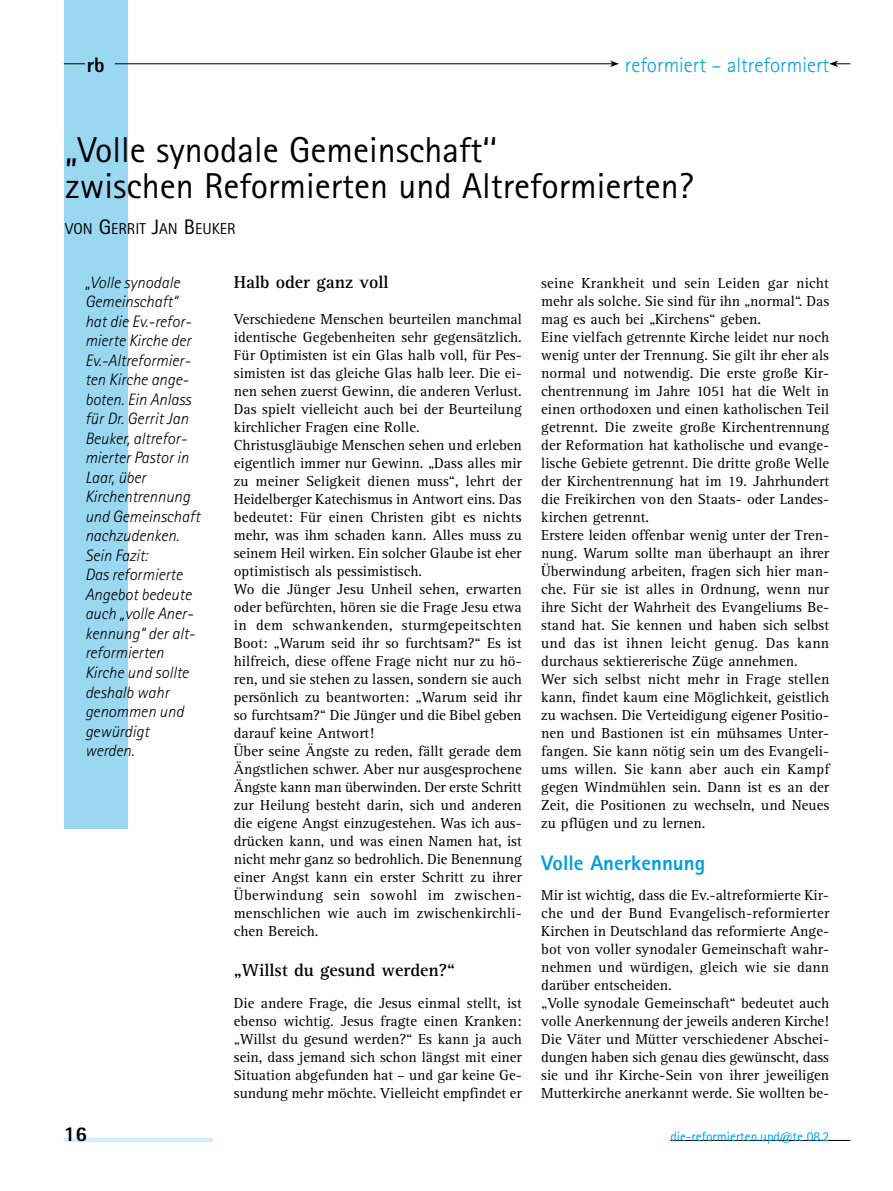
<style>
.page{position:relative;width:893px;height:1191px;background:#fff}
.page>*{position:absolute;margin:0;border:0;box-sizing:border-box;transform-origin:0 0}
.t1{font:36px/36px "Rotis Sans Serif";color:#000}
.t2{font:300 21px "Rotis Sans Serif";color:#009ee0}
.t3{font:800 21px "Rotis Sans Serif";color:#009ee0}
.t4{font:800 21px "Rotis Sans Serif";color:#000}
.t5{font:700 18px "Rotis Serif";color:#000}
.t6{font:italic 300 16.5px/19.5px "Rotis Sans Serif";color:#000}
.t7{font:15.75px "Rotis Sans Serif";color:#000}
.t8{font:15px/18px "Rotis Serif";color:#000}
.t9{font:13.5px "Rotis Sans Serif";color:#009ee0}
.s1{font-size:21px}
.s2{font-weight:700}
</style>
<div class="page">
<hr style="left:670px;top:1140px;width:180px;height:1px;background:#000">
<div style="left:64px;top:0;width:64px;height:828px;background:#9ad8f2"></div>
<svg style="left:829px;top:61px;width:21px;height:6px"></svg>
<div style="left:64px;top:1137px;width:149px;height:5px;background:#d5edfa"></div>
<hr style="left:115px;top:64px;width:497px;height:1px;background:#000">
<svg style="left:610px;top:61px;width:9px;height:6px"></svg>
<svg style="left:64px;top:64px;width:21px;height:1px"></svg>
<h2 class="t4" style="left:87px;top:52px;width:19px">rb</h2>
<h2 class="t2" style="left:625px;top:53px;width:206px">reformiert – altreformiert</h2>
<h1 class="t1" style="left:65px;top:132px;width:629px">„Volle synodale Gemeinschaft‘‘<br>zwischen Reformierten und Altreformierten?</h1>
<p class="t7" style="left:65px;top:219px;width:172px">VON <span class="s1">G</span>ERRIT <span class="s1">J</span>AN <span class="s1">B</span> EUKER</p>
<p class="t6" style="left:85px;top:273px;width:116px">„Volle synodale<br>Gemeinschaft“ hat die Ev.-refor&shy;mierte Kirche der<br>Ev.-Altreformier&shy;ten Kirche ange&shy;boten. Ein Anlass für Dr. Gerrit Jan<br>Beuker, altrefor&shy;mierter Pastor in<br>Laar, über<br>Kirchentrennung und Gemeinschaft nachzudenken.<br>Sein Fazit:<br>Das reformierte<br>Angebot bedeute auch „volle Aner&shy;kennung“ der alt&shy;reformierten<br>Kirche und sollte deshalb wahr genommen und gewürdigt werden.</p>
<p class="t5" style="left:234px;top:271px;width:156px">Halb oder ganz voll</p>
<p class="t8" style="left:234px;top:310px;width:290px">Verschiedene Menschen beurteilen manchmal identische Gegebenheiten sehr gegensätzlich.<br>Für Optimisten ist ein Glas halb voll, für Pes&shy;simisten ist das gleiche Glas halb leer. Die ei&shy;nen sehen zuerst Gewinn, die anderen Verlust.<br>Das spielt vielleicht auch bei der Beurteilung kirchlicher Fragen eine Rolle.<br>Christusgläubige Menschen sehen und erleben eigentlich immer nur Gewinn. „Dass alles mir zu meiner Seligkeit dienen muss“, lehrt der Heidelberger Katechismus in Antwort eins. Das bedeutet: Für einen Christen gibt es nichts mehr, was ihm schaden kann. Alles muss zu seinem Heil wirken. Ein solcher Glaube ist eher optimistisch als pessimistisch.<br>Wo die Jünger Jesu Unheil sehen, erwarten oder befürchten, hören sie die Frage Jesu etwa in dem schwankenden, sturmgepeitschten Boot: „Warum seid ihr so furchtsam?“ Es ist hilfreich, diese offene Frage nicht nur zu hö&shy;ren, und sie stehen zu lassen, sondern sie auch persönlich zu beantworten: „Warum seid ihr so furchtsam?“ Die Jünger und die Bibel geben darauf keine Antwort!<br>Über seine Ängste zu reden, fällt gerade dem Ängstlichen schwer. Aber nur ausgesprochene Ängste kann man überwinden. Der erste Schritt zur Heilung besteht darin, sich und anderen die eigene Angst einzugestehen. Was ich aus&shy;drücken kann, und was einen Namen hat, ist nicht mehr ganz so bedrohlich. Die Benennung einer Angst kann ein erster Schritt zu ihrer Überwindung sein sowohl im zwischen&shy;menschlichen wie auch im zwischenkirchli&shy;chen Bereich.</p>
<p class="t5" style="left:234px;top:959px;width:223px">„Willst du gesund werden?“</p>
<p class="t8" style="left:234px;top:994px;width:289px;text-align:justify">Die andere Frage, die Jesus einmal stellt, ist ebenso wichtig. Jesus fragte einen Kranken: „Willst du gesund werden?“ Es kann ja auch sein, dass jemand sich schon längst mit einer Situation abgefunden hat – und gar keine Ge&shy;sundung mehr möchte. Vielleicht empfindet er</p>
<p class="t8" style="left:541px;top:274px;width:290px">seine Krankheit und sein Leiden gar nicht mehr als solche. Sie sind für ihn „normal“. Das mag es auch bei „Kirchens“ geben.<br>Eine vielfach getrennte Kirche leidet nur noch wenig unter der Trennung. Sie gilt ihr eher als normal und notwendig. Die erste große Kir&shy;chentrennung im Jahre 1051 hat die Welt in einen orthodoxen und einen katholischen Teil getrennt. Die zweite große Kirchentrennung der Reformation hat katholische und evange&shy;lische Gebiete getrennt. Die dritte große Welle der Kirchentrennung hat im 19. Jahrhundert die Freikirchen von den Staats- oder Landes&shy;kirchen getrennt.<br>Erstere leiden offenbar wenig unter der Tren&shy;nung. Warum sollte man überhaupt an ihrer Überwindung arbeiten, fragen sich hier man&shy;che. Für sie ist alles in Ordnung, wenn nur ihre Sicht der Wahrheit des Evangeliums Be&shy;stand hat. Sie kennen und haben sich selbst und das ist ihnen leicht genug. Das kann durchaus sektiererische Züge annehmen.<br>Wer sich selbst nicht mehr in Frage stellen kann, findet kaum eine Möglichkeit, geistlich zu wachsen. Die Verteidigung eigener Positio&shy;nen und Bastionen ist ein mühsames Unter&shy;fangen. Sie kann nötig sein um des Evangeli&shy;ums willen. Sie kann aber auch ein Kampf gegen Windmühlen sein. Dann ist es an der Zeit, die Positionen zu wechseln, und Neues zu pflügen und zu lernen.</p>
<h2 class="t3" style="left:541px;top:850px;width:165px">Volle Anerkennung</h2>
<p class="t8" style="left:541px;top:886px;width:290px">Mir ist wichtig, dass die Ev.-altreformierte Kir&shy;che und der Bund Evangelisch-reformierter Kirchen in Deutschland das reformierte Ange&shy;bot von voller synodaler Gemeinschaft wahr&shy;nehmen und würdigen, gleich wie sie dann darüber entscheiden.<br>„Volle synodale Gemeinschaft“ bedeutet auch volle Anerkennung der jeweils anderen Kirche!<br>Die Väter und Mütter verschiedener Abschei&shy;dungen haben sich genau dies gewünscht, dass sie und ihr Kirche-Sein von ihrer jeweiligen Mutterkirche anerkannt werde. Sie wollten be-</p>
<h2 class="t4" style="left:64px;top:1120px;width:25px">16</h2>
<p class="t9" style="left:670px;top:1128px;width:160px">die-reformierten.upd<span class="s2">@</span>te 08.2</p>
</div>
